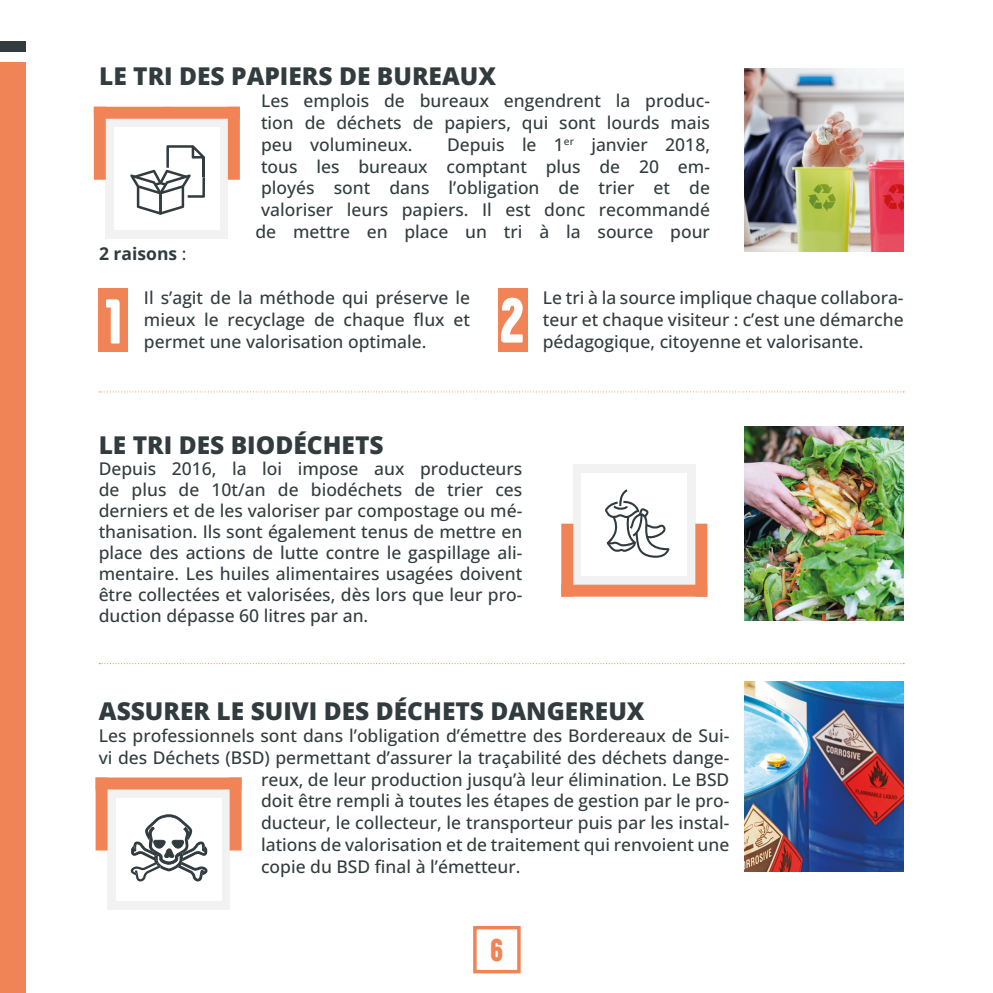
<style>
.page{position:relative;width:993px;height:993px;background:#fff}
.page>*{position:absolute;margin:0;border:0;box-sizing:border-box;transform-origin:0 0}
.t1{font:900 63px "Phenomena";color:#fff}
.t2{font:900 31.5px "Phenomena";color:#f08457}
.t3{font:800 24.5px "Open Sans";color:#323c3f}
.t4{font:500 17.5px/21.9px "Open Sans";color:#323c3f;text-align:justify}
.t5{font:700 17.5px "Open Sans";color:#323c3f}
.s1{font-weight:500}
</style>
<div class="page">
<svg style="left:94px;top:106px;width:146px;height:133px"></svg>
<img style="left:744px;top:69px;width:159px;height:182px">
<img style="left:744px;top:427px;width:159px;height:193px">
<img style="left:744px;top:681px;width:159px;height:190px">
<div style="left:99px;top:288px;width:29px;height:63px;background:#f08457"></div>
<div style="left:498px;top:288px;width:29px;height:63px;background:#f08457"></div>
<svg style="left:99px;top:391px;width:804px;height:1px"></svg>
<svg style="left:99px;top:663px;width:804px;height:1px"></svg>
<div style="left:0;top:62px;width:26px;height:930px;background:#f08457"></div>
<div style="left:0;top:41px;width:26px;height:11px;background:#323c3f"></div>
<div style="left:473px;top:925px;width:47px;height:48px;border:4px solid #f08457"></div>
<div style="left:573px;top:464px;width:122px;height:120px;background:#f3f2f2"></div>
<div style="left:581px;top:473px;width:105px;height:102px;background:#fff"></div>
<div style="left:695px;top:523px;width:12px;height:73px;background:#f08457"></div>
<div style="left:561px;top:523px;width:12px;height:73px;background:#f08457"></div>
<div style="left:561px;top:584px;width:146px;height:12px;background:#f08457"></div>
<svg style="left:605px;top:489px;width:64px;height:68px"></svg>
<svg style="left:95px;top:777px;width:147px;height:132px"></svg>
<p class="t3" style="left:99px;top:59px;width:398px">LE TRI DES PAPIERS DE BUREAUX</p>
<p class="t4" style="left:261px;top:89px;width:450px">Les emplois de bureaux engendrent la produc&shy;tion de déchets de papiers, qui sont lourds mais peu volumineux.</p>
<p class="t4" style="left:255px;top:133px;width:456px;text-align:right">Depuis le 1<sup>er</sup> janvier 2018,<br>tous les bureaux comptant plus de 20 em&shy;ployés sont dans l’obligation de trier et de valoriser leurs papiers. Il est donc recommandé de mettre en place un tri à la source pour</p>
<p class="t5" style="left:99px;top:242px;width:89px">2 raisons <span class="s1">:</span></p>
<p class="t4" style="left:144px;top:286px;width:327px">Il s’agit de la méthode qui préserve le mieux le recyclage de chaque flux et permet une valorisation optimale.</p>
<p class="t4" style="left:542px;top:286px;width:362px">Le tri à la source implique chaque collabora&shy;teur et chaque visiteur : c’est une démarche pédagogique, citoyenne et valorisante.</p>
<p class="t1" style="left:105px;top:280px;width:18px">1</p>
<p class="t1" style="left:499px;top:279px;width:26px">2</p>
<p class="t3" style="left:99px;top:428px;width:286px">LE TRI DES BIODÉCHETS</p>
<p class="t4" style="left:99px;top:457px;width:425px;line-height:21px">Depuis 2016, la loi impose aux producteurs de plus de 10t/an de biodéchets de trier ces derniers et de les valoriser par compostage ou mé&shy;thanisation. Ils sont également tenus de mettre en place des actions de lutte contre le gaspillage ali&shy;mentaire. Les huiles alimentaires usagées doivent être collectées et valorisées, dès lors que leur pro&shy;duction dépasse 60 litres par an.</p>
<p class="t3" style="left:99px;top:694px;width:547px">ASSURER LE SUIVI DES DÉCHETS DANGEREUX</p>
<p class="t4" style="left:99px;top:723px;width:632px">Les professionnels sont dans l’obligation d’émettre des Bordereaux de Sui-</p>
<p class="t4" style="left:99px;top:745px;width:632px">vi des Déchets (BSD) permettant d’assurer la traçabilité des déchets dange-</p>
<p class="t4" style="left:261px;top:767px;width:469px">reux, de leur production jusqu’à leur élimination. Le BSD</p>
<p class="t4" style="left:261px;top:789px;width:469px">doit être rempli à toutes les étapes de gestion par le pro-</p>
<p class="t4" style="left:261px;top:811px;width:469px">ducteur, le collecteur, le transporteur puis par les instal-</p>
<p class="t4" style="left:261px;top:833px;width:469px">lations de valorisation et de traitement qui renvoient une</p>
<p class="t4" style="left:261px;top:855px;width:261px">copie du BSD final à l’émetteur.</p>
<p class="t2" style="left:490px;top:929px;width:15px">6</p>
</div>
